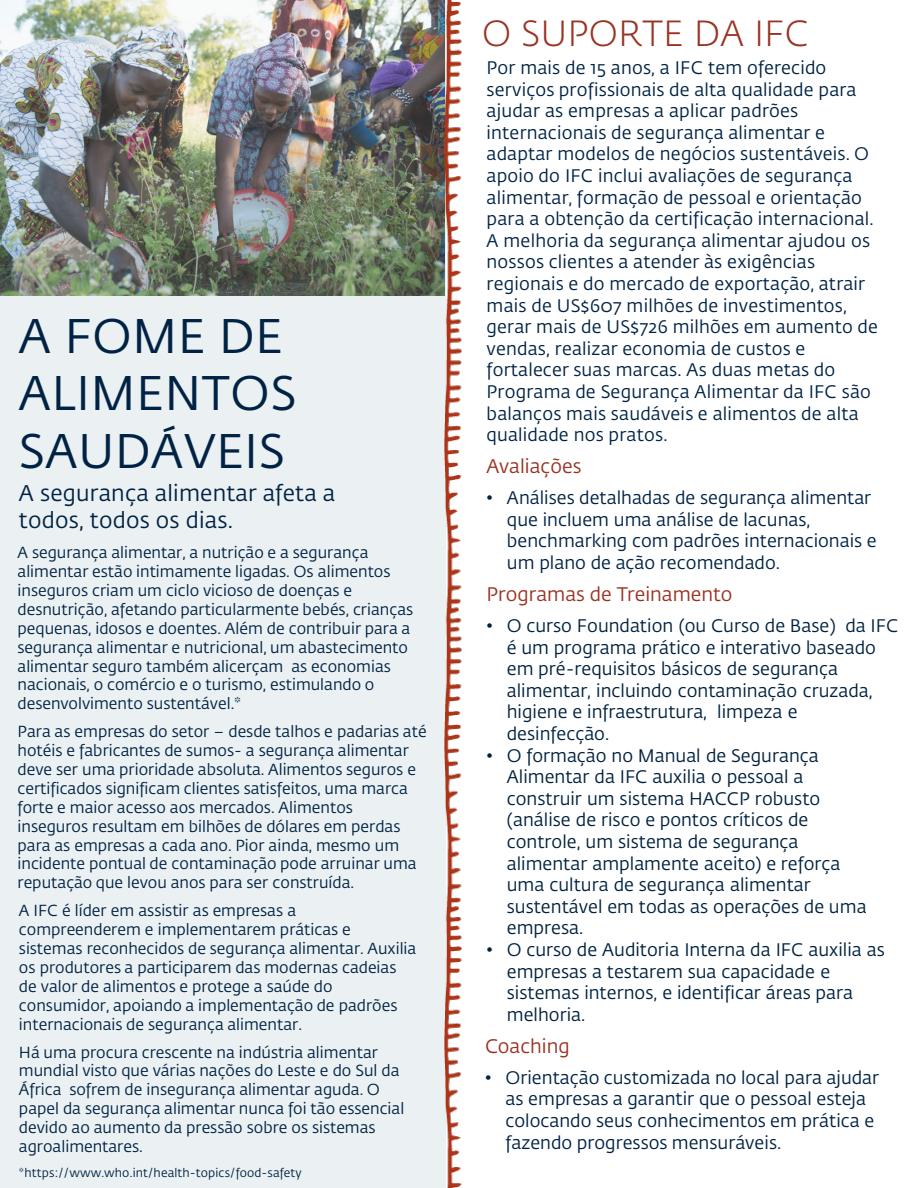
<style>
.page{position:relative;width:918px;height:1188px;background:#fff}
.page>*{position:absolute;margin:0;border:0;box-sizing:border-box;transform-origin:0 0}
.t1{font:48px/57.6px "Fedra Sans Std";letter-spacing:.005em;color:#002345}
.t2{font:300 36px "Fedra Sans Std";color:#9a3324}
.t3{font:22.5px/27px "Fedra Sans Std";letter-spacing:.01em;color:#002345}
.t4{font:19.5px "Fedra Sans Std";color:#9a3324}
.t5{font:18px/21.6px "Fedra Sans Std";letter-spacing:.01em;color:#002345}
.t6{font:18px/21.6px "Fedra Sans Std";color:#00223f}
.t7{font:15.9px/18.9px "Fedra Sans Std";color:#002345}
.t8{font:12px "Fedra Sans Std";letter-spacing:.01em;color:#002345}
.s1{font-family:"Arial"}
.s2{font-family:"Arial";color:#00223f}
</style>
<div class="page">
<div style="left:0;top:0;width:446px;height:1188px;background:#ebf0f2"></div>
<img style="left:0;top:0;width:426px;height:296px">
<img style="left:426px;top:0;width:36px;height:1188px">
<p class="t1" style="left:19px;top:308px;width:279px">A FOME DE<br>ALIMENTOS<br>SAUDÁVEIS</p>
<p class="t3" style="left:19px;top:480px;width:318px">A segurança alimentar afeta a todos, todos os dias.</p>
<p class="t7" style="left:18px;top:543px;width:397px">A segurança alimentar, a nutrição e a segurança alimentar estão intimamente ligadas. Os alimentos inseguros criam um ciclo vicioso de doenças e desnutrição, afetando particularmente bebés, crianças pequenas, idosos e doentes. Além de contribuir para a segurança alimentar e nutricional, um abastecimento alimentar seguro também alicerçam as economias nacionais, o comércio e o turismo, estimulando o desenvolvimento sustentável.*</p>
<p class="t7" style="left:18px;top:722px;width:411px">Para as empresas do setor – desde talhos e padarias até hotéis e fabricantes de sumos- a segurança alimentar deve ser uma prioridade absoluta. Alimentos seguros e certificados significam clientes satisfeitos, uma marca forte e maior acesso aos mercados. Alimentos inseguros resultam em bilhões de dólares em perdas para as empresas a cada ano. Pior ainda, mesmo um incidente pontual de contaminação pode arruinar uma reputação que levou anos para ser construída.</p>
<p class="t7" style="left:19px;top:902px;width:399px">A IFC é líder em assistir as empresas a compreenderem e implementarem práticas e sistemas reconhecidos de segurança alimentar. Auxilia os produtores a participarem das modernas cadeias de valor de alimentos e protege a saúde do consumidor, apoiando a implementação de padrões internacionais de segurança alimentar.</p>
<p class="t7" style="left:19px;top:1043px;width:387px">Há uma procura crescente na indústria alimentar mundial visto que várias nações do Leste e do Sul da África sofrem de insegurança alimentar aguda. O papel da segurança alimentar nunca foi tão essencial devido ao aumento da pressão sobre os sistemas agroalimentares.</p>
<p class="t8" style="left:19px;top:1165px;width:284px">*https://www.who.int/health-topics/food-safety</p>
<h2 class="t2" style="left:482px;top:11px;width:329px">O SUPORTE DA IFC</h2>
<p class="t5" style="left:487px;top:57px;width:393px">Por mais de 15 anos, a IFC tem oferecido serviços profissionais de alta qualidade para ajudar as empresas a aplicar padrões internacionais de segurança alimentar e adaptar modelos de negócios sustentáveis. O apoio do IFC inclui avaliações de segurança alimentar, formação de pessoal e orientação para a obtenção da certificação internacional.<br>A melhoria da segurança alimentar ajudou os nossos clientes a atender às exigências regionais e do mercado de exportação, atrair mais de US$607 milhões de investimentos, gerar mais de US$726 milhões em aumento de vendas, realizar economia de custos e fortalecer suas marcas. As duas metas do Programa de Segurança Alimentar da IFC são balanços mais saudáveis e alimentos de alta qualidade nos pratos.</p>
<p class="t4" style="left:487px;top:455px;width:96px">Avaliações</p>
<p class="t5" style="left:507px;top:487px;width:371px;text-indent:-20px"><span class="s1">•</span> Análises detalhadas de segurança alimentar que incluem uma análise de lacunas, benchmarking com padrões internacionais e um plano de ação recomendado.</p>
<p class="t4" style="left:487px;top:582px;width:247px">Programas de Treinamento</p>
<p class="t6" style="left:507px;top:615px;width:393px;text-indent:-20px"><span class="s1">•</span> O curso Foundation (ou Curso de Base) da IFC é um programa prático e interativo baseado em pré-requisitos básicos de segurança alimentar, incluindo contaminação cruzada, higiene e infraestrutura, limpeza e desinfecção.</p>
<p class="t6" style="left:507px;top:745px;width:361px;text-indent:-20px"><span class="s1">•</span> O formação no Manual de Segurança Alimentar da IFC auxilia o pessoal a construir um sistema HACCP robusto (análise de risco e pontos críticos de controle, um sistema de segurança alimentar amplamente aceito) e reforça uma cultura de segurança alimentar sustentável em todas as operações de uma empresa.</p>
<p class="t6" style="left:507px;top:939px;width:380px;text-indent:-20px"><span class="s1">•</span> O curso de Auditoria Interna da IFC auxilia as empresas a testarem sua capacidade e sistemas internos, e identificar áreas para melhoria.</p>
<p class="t4" style="left:485px;top:1034px;width:86px">Coaching</p>
<p class="t5" style="left:506px;top:1067px;width:375px;text-indent:-20px"><span class="s2">•</span> Orientação customizada no local para ajudar as empresas a garantir que o pessoal esteja colocando seus conhecimentos em prática e fazendo progressos mensuráveis.</p>
</div>
